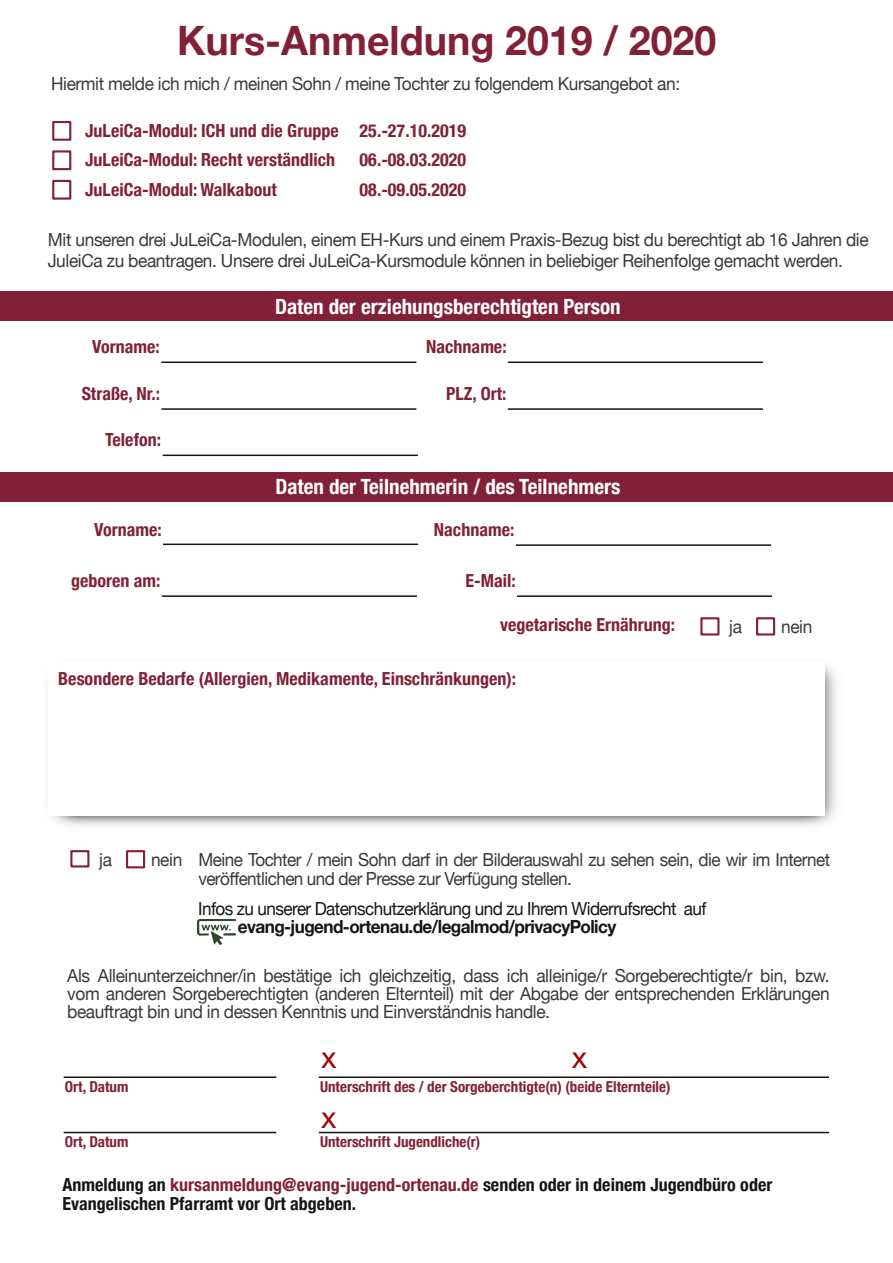
<style>
.page{position:relative;width:893px;height:1263px;background:#fff}
.page>*{position:absolute;margin:0;border:0;box-sizing:border-box;transform-origin:0 0}
.t1{font:700 40.5px "Helvetica Neue";color:#822135}
.t2{font:30px "Helvetica Neue";color:#a40000}
.t3{font:700 condensed 21px "Helvetica Neue";color:#fff}
.t4{font:18px/18px "Helvetica Neue";letter-spacing:-.025em;color:#393939;text-align:justify;scale:.96 1}
.t5{font:700 condensed 18px/29.4px "Helvetica Neue";color:#822135}
.t6{font:18px/19.5px "Helvetica Neue";letter-spacing:-.025em;color:#393939;scale:.95 1}
.t7{font:700 condensed 18px/19.5px "Helvetica Neue";color:#171513}
.t8{font:18px "Helvetica Neue";letter-spacing:-.03em;color:#171513;scale:.95 1}
.t9{font:700 18px "Helvetica Neue";letter-spacing:-.03em;color:#171513;scale:.95 1}
.t10{font:700 condensed 15px "Helvetica Neue";color:#822135}
.s1{color:#822135}
</style>
<div class="page">
<div style="left:0;top:291px;width:893px;height:30px;background:#822135"></div>
<hr style="left:161px;top:361px;width:255px;height:2px;background:#171513">
<div style="left:700px;top:617px;width:19px;height:18px;border:2px solid #822135"></div>
<div style="left:756px;top:617px;width:19px;height:18px;border:2px solid #822135"></div>
<div style="left:0;top:472px;width:893px;height:29px;background:#822135"></div>
<hr style="left:508px;top:361px;width:255px;height:2px;background:#171513">
<hr style="left:161px;top:408px;width:255px;height:2px;background:#171513">
<hr style="left:508px;top:408px;width:255px;height:2px;background:#171513">
<hr style="left:163px;top:455px;width:255px;height:1px;background:#171513">
<hr style="left:163px;top:544px;width:255px;height:1px;background:#171513">
<hr style="left:516px;top:544px;width:255px;height:2px;background:#171513">
<hr style="left:162px;top:595px;width:255px;height:2px;background:#171513">
<img style="left:52px;top:665px;width:784px;height:161px">
<div style="left:48px;top:661px;width:776px;height:154px;background:#fff"></div>
<div style="left:52px;top:121px;width:19px;height:20px;border:2px solid #822135"></div>
<div style="left:52px;top:150px;width:19px;height:20px;border:2px solid #822135"></div>
<div style="left:52px;top:180px;width:19px;height:20px;border:2px solid #822135"></div>
<hr style="left:517px;top:595px;width:255px;height:2px;background:#171513">
<img style="left:198px;top:919px;width:37px;height:26px">
<hr style="left:64px;top:1076px;width:212px;height:2px;background:#171513">
<hr style="left:319px;top:1076px;width:510px;height:2px;background:#171513">
<div style="left:70px;top:850px;width:19px;height:17px;border:2px solid #822135"></div>
<div style="left:126px;top:850px;width:19px;height:18px;border:2px solid #822135"></div>
<hr style="left:64px;top:1132px;width:212px;height:1px;background:#171513">
<hr style="left:319px;top:1132px;width:510px;height:1px;background:#171513">
<h1 class="t1" style="left:177px;top:16px;width:541px">Kurs-Anmeldung 2019 / 2020</h1>
<p class="t4" style="left:51px;top:74px;width:657px">Hiermit melde ich mich / meinen Sohn / meine Tochter zu folgendem Kursangebot an:</p>
<p class="t5" style="left:85px;top:116px;width:382px">JuLeiCa-Modul: ICH und die Gruppe 25.-27.10.2019<br>JuLeiCa-Modul: Recht verständlich</p>
<p class="t5" style="left:360px;top:145px;width:108px">06.-08.03.2020</p>
<p class="t5" style="left:85px;top:174px;width:193px">JuLeiCa-Modul: Walkabout</p>
<p class="t5" style="left:360px;top:174px;width:108px">08.-09.05.2020</p>
<p class="t4" style="left:48px;top:229px;width:857px;line-height:21px">Mit unseren drei JuLeiCa-Modulen, einem EH-Kurs und einem Praxis-Bezug bist du berechtigt ab 16 Jahren die<br>JuleiCa zu beantragen. Unsere drei JuLeiCa-Kursmodule können in beliebiger Reihenfolge gemacht werden.</p>
<p class="t3" style="left:275px;top:293px;width:347px">Daten der erziehungsberechtigten Person</p>
<p class="t5" style="left:92px;top:332px;width:69px">Vorname:</p>
<p class="t5" style="left:426px;top:332px;width:82px">Nachname:</p>
<p class="t5" style="left:82px;top:379px;width:80px">Straße, Nr.:</p>
<p class="t5" style="left:446px;top:379px;width:62px">PLZ, Ort:</p>
<p class="t5" style="left:105px;top:425px;width:57px">Telefon:</p>
<p class="t3" style="left:275px;top:474px;width:347px">Daten der Teilnehmerin / des Teilnehmers</p>
<p class="t5" style="left:94px;top:514px;width:69px">Vorname:</p>
<p class="t5" style="left:434px;top:514px;width:82px">Nachname:</p>
<p class="t5" style="left:71px;top:566px;width:91px">geboren am:</p>
<p class="t5" style="left:465px;top:566px;width:52px">E-Mail:</p>
<p class="t5" style="left:500px;top:610px;width:177px">vegetarische Ernährung:</p>
<p class="t5" style="left:58px;top:663px;width:459px">Besondere Bedarfe (Allergien, Medikamente, Einschränkungen):</p>
<p class="t4" style="left:729px;top:617px;width:15px">ja</p>
<p class="t4" style="left:781px;top:617px;width:34px">nein</p>
<p class="t4" style="left:99px;top:850px;width:15px">ja</p>
<p class="t4" style="left:151px;top:850px;width:34px">nein</p>
<p class="t6" style="left:198px;top:849px;width:667px">Meine Tochter / mein Sohn darf in der Bilderauswahl zu sehen sein, die wir im Internet veröffentlichen und der Presse zur Verfügung stellen.</p>
<p class="t8" style="left:198px;top:898px;width:537px">Infos zu unserer Datenschutzerklärung und zu Ihrem Widerrufsrecht auf</p>
<p class="t9" style="left:238px;top:915px;width:400px">evang-jugend-ortenau.de/legalmod/privacyPolicy</p>
<p class="t4" style="left:67px;top:966px;width:796px">Als Alleinunterzeichner/in bestätige ich gleichzeitig, dass ich alleinige/r Sorgeberechtigte/r bin, bzw. vom anderen Sorgeberechtigten (anderen Elternteil) mit der Abgabe der entsprechenden Erklärungen beauftragt bin und in dessen Kenntnis und Einverständnis handle.</p>
<h2 class="t2" style="left:321px;top:1039px;width:17px">x</h2>
<h2 class="t2" style="left:572px;top:1039px;width:17px">x</h2>
<p class="t10" style="left:65px;top:1077px;width:65px">Ort, Datum</p>
<p class="t10" style="left:320px;top:1077px;width:352px">Unterschrift des / der Sorgeberchtigte(n) (beide Elternteile)</p>
<h2 class="t2" style="left:321px;top:1099px;width:17px">x</h2>
<p class="t10" style="left:65px;top:1132px;width:65px">Ort, Datum</p>
<p class="t10" style="left:320px;top:1132px;width:162px">Unterschrift Jugendliche(r)</p>
<p class="t7" style="left:62px;top:1174px;width:711px">Anmeldung an <span class="s1">kursanmeldung@evang-jugend-ortenau.de</span> senden oder in deinem Jugendbüro oder<br>Evangelischen Pfarramt vor Ort abgeben.</p>
</div>
